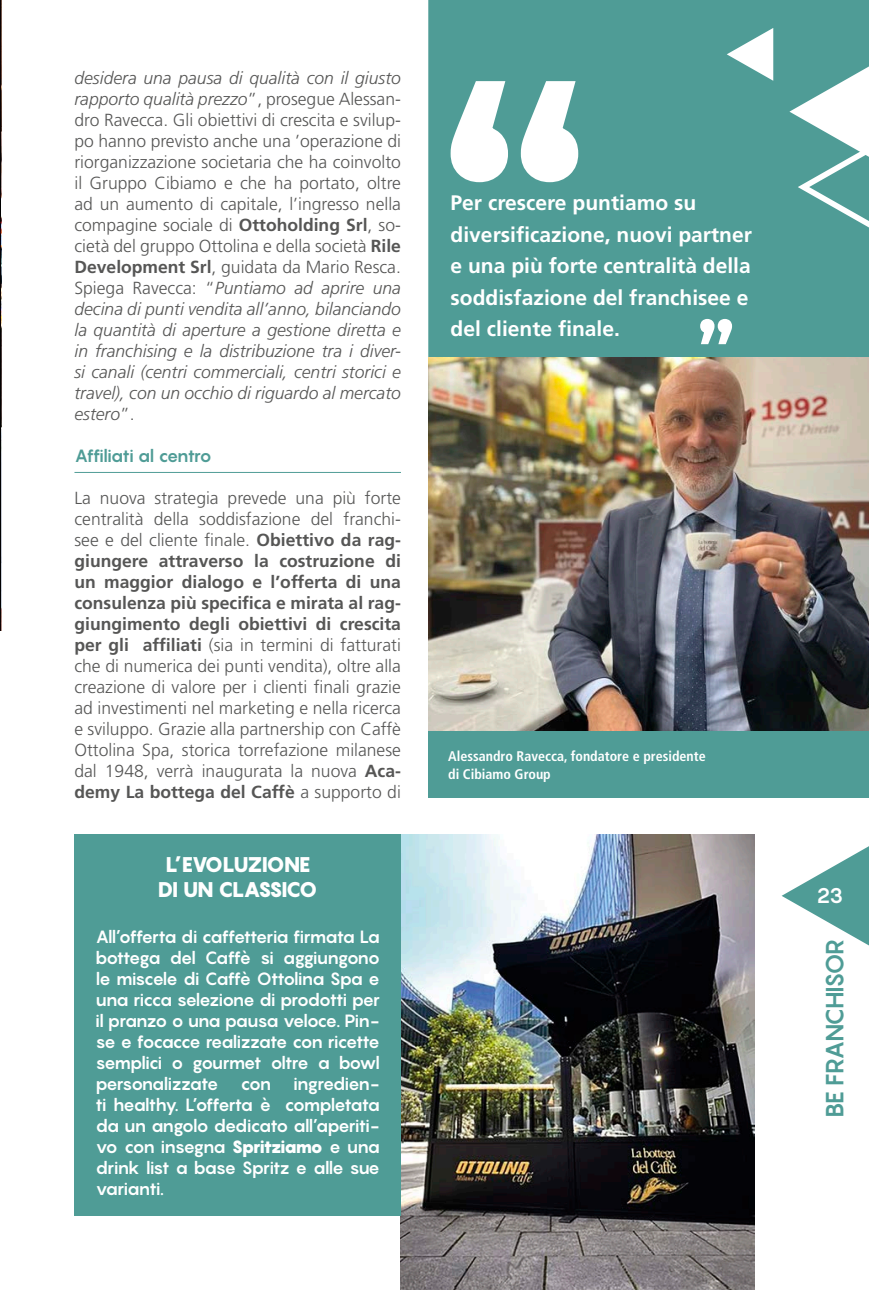
<style>
.page{position:relative;width:869px;height:1290px;background:#fff}
.page>*{position:absolute;margin:0;border:0;box-sizing:border-box;transform-origin:0 0}
.t1{font:700 24.5px "Pangram";letter-spacing:-.065em;color:#4f9c96}
.Citazioni{font:700 21px/31.5px "Frutiger LT Std";color:#fff}
.t2{font:900 21px "Pangram";letter-spacing:-.075em;color:#fff}
.t3{font:700 21px "Pangram";color:#fff}
.t4{font:300 17.5px/21px "Frutiger LT Std";color:#565655;text-align:justify}
.t5{font:700 17.5px/21px "Pangram";letter-spacing:-.08em;color:#fff;text-align:justify}
.tit-par{font:700 17.5px "Pangram";letter-spacing:-.06em;color:#4f9c96}
.t6{font:700 condensed 14px/17.5px "Frutiger LT Std";color:#fff}
.s1{font-style:italic}
.s2{font-weight:700}
.s3{font-weight:900}
</style>
<div class="page">
<svg style="left:781px;top:846px;width:87px;height:99px"></svg>
<img style="left:401px;top:835px;width:353px;height:455px">
<img style="left:0;top:0;width:1px;height:552px">
<div style="left:428px;top:0;width:440px;height:357px;background:#4f9c96"></div>
<hr style="left:74px;top:472px;width:327px;height:1px;background:#4f9c96">
<svg style="left:450px;top:81px;width:128px;height:101px"></svg>
<svg style="left:699px;top:319px;width:32px;height:25px"></svg>
<svg style="left:789px;top:66px;width:79px;height:170px"></svg>
<svg style="left:726px;top:28px;width:46px;height:53px"></svg>
<div style="left:74px;top:835px;width:327px;height:381px;background:#4f9c96"></div>
<hr style="left:0;top:552px;width:1px;height:80px;background:#4f9c96">
<img style="left:428px;top:357px;width:440px;height:374px">
<div style="left:428px;top:731px;width:440px;height:67px;background:#4f9c96"></div>
<p class="t4" style="left:74px;top:68px;width:328px"><span class="s1">desidera una pausa di qualità con il giusto rapporto qualità prezzo</span>”, prosegue Alessan&shy;dro Ravecca. Gli obiettivi di crescita e svilup&shy;po hanno previsto anche una ’operazione di riorganizzazione societaria che ha coinvolto il Gruppo Cibiamo e che ha portato, oltre ad un aumento di capitale, l’ingresso nella compagine sociale di <span class="s2">Ottoholding Srl</span>, so&shy;cietà del gruppo Ottolina e della società <span class="s2">Rile Development Srl</span>, guidata da Mario Resca.<br>Spiega Ravecca: “<span class="s1">Puntiamo ad aprire una decina di punti vendita all’anno, bilanciando la quantità di aperture a gestione diretta e in franchising e la distribuzione tra i diver&shy;si canali (centri commerciali, centri storici e travel), con un occhio di riguardo al mercato estero</span>”.</p>
<p class="tit-par" style="left:74px;top:444px;width:139px">Affiliati al centro</p>
<p class="t4" style="left:74px;top:488px;width:328px">La nuova strategia prevede una più forte centralità della soddisfazione del franchi&shy;see e del cliente finale. <span class="s2">Obiettivo da rag&shy;giungere attraverso la costruzione di un maggior dialogo e l’offerta di una consulenza più specifica e mirata al rag&shy;giungimento degli obiettivi di crescita per gli affiliati</span> (sia in termini di fatturati che di numerica dei punti vendita), oltre alla creazione di valore per i clienti finali grazie ad investimenti nel marketing e nella ricerca e sviluppo. Grazie alla partnership con Caffè Ottolina Spa, storica torrefazione milanese dal 1948, verrà inaugurata la nuova <span class="s2">Aca&shy;demy La bottega del Caffè</span> a supporto di</p>
<p class="t2" style="left:165px;top:850px;width:147px">L’EVOLUZIONE</p>
<p class="t2" style="left:158px;top:875px;width:161px">DI UN CLASSICO</p>
<p class="t5" style="left:95px;top:926px;width:286px">All’offerta di caffetteria firmata La bottega del Caffè si aggiungono le miscele di Caffè Ottolina Spa e una ricca selezione di prodotti per il pranzo o una pausa veloce. Pin&shy;se e focacce realizzate con ricette semplici o gourmet oltre a bowl personalizzate</p>
<p class="t5" style="left:95px;top:1073px;width:286px;text-indent:198px">ingredien&shy;ti healthy. L’offerta è completata da un angolo dedicato all’aperiti&shy;vo con insegna <span class="s3">Spritziamo</span> e una drink list a base Spritz e alle sue varianti.</p>
<p class="t5" style="left:240px;top:1073px;width:32px">con</p>
<p class="Citazioni" style="left:450px;top:187px;width:303px">Per crescere puntiamo su diversificazione, nuovi partner e una più forte centralità della soddisfazione del franchisee e del cliente finale.</p>
<p class="t6" style="left:448px;top:748px;width:259px">Alessandro Ravecca, fondatore e presidente di Cibiamo Group</p>
<p class="t3" style="left:816px;top:882px;width:29px">23</p>
<h1 class="t1" style="left:818px;top:1118px;width:181px;rotate:-90deg">BE FRANCHISOR</h1>
</div>
